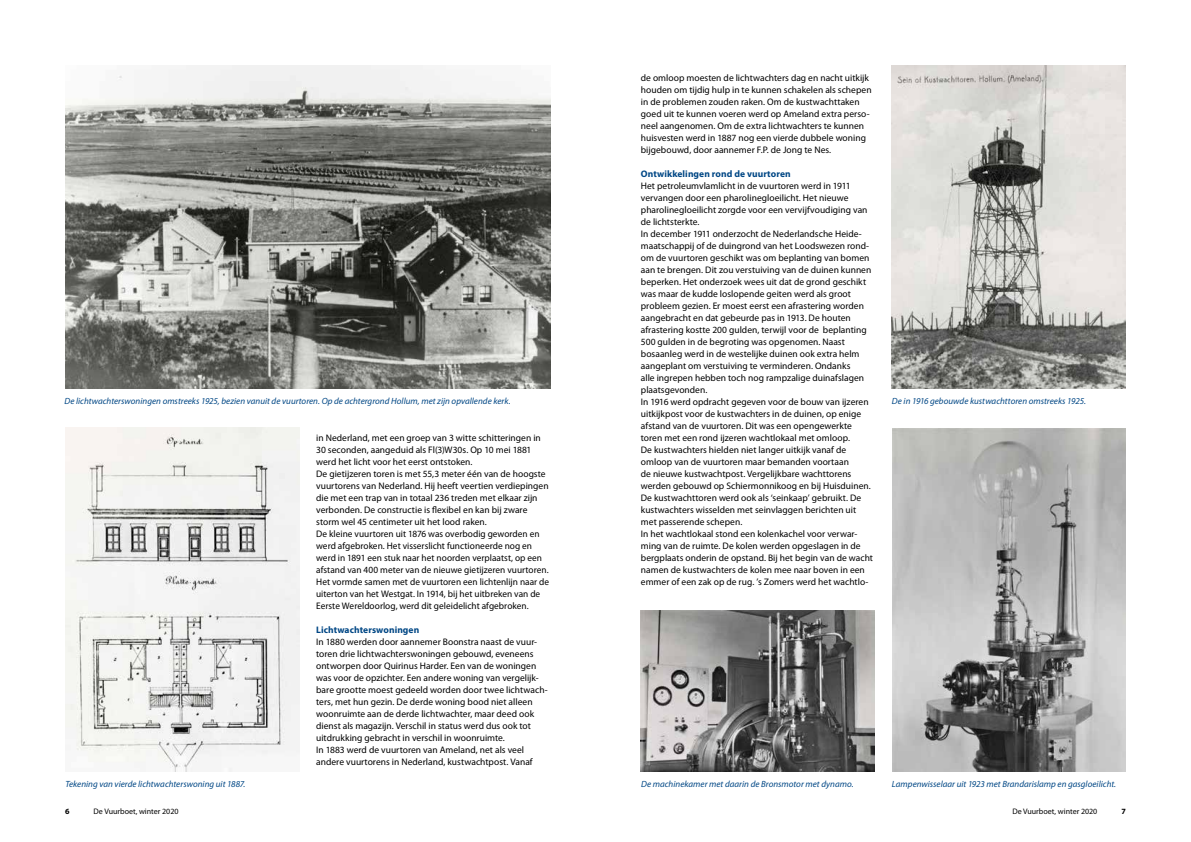
<style>
.page{position:relative;width:1191px;height:842px;background:#fff}
.page>*{position:absolute;margin:0;border:0;box-sizing:border-box;transform-origin:0 0}
.t1{font:9.5px/12px "Myriad Pro";letter-spacing:.005em;color:#000}
.t2{font:700 9.5px "Myriad Pro";letter-spacing:.01em;color:#004785}
.t3{font:italic 9px "Myriad Pro";color:#004785}
.t4{font:8px "Myriad Pro";color:#000}
.t5{font:700 8px "Myriad Pro";color:#000}
</style>
<div class="page">
<img style="left:65px;top:427px;width:234px;height:344px">
<img style="left:65px;top:65px;width:485px;height:323px">
<img style="left:891px;top:65px;width:234px;height:323px">
<img style="left:892px;top:428px;width:233px;height:343px">
<img style="left:641px;top:610px;width:233px;height:161px">
<p class="t3" style="left:64px;top:396px;width:448px">De lichtwachterswoningen omstreeks 1925, bezien vanuit de vuurtoren. Op de achtergrond Hollum, met zijn opvallende kerk.</p>
<p class="t1" style="left:316px;top:431px;width:234px">in Nederland, met een groep van 3 witte schitteringen in 30 seconden, aangeduid als Fl(3)W30s. Op 10 mei 1881 werd het licht voor het eerst ontstoken.<br>De gietijzeren toren is met 55,3 meter één van de hoogste vuurtorens van Nederland. Hij heeft veertien verdiepingen die met een trap van in totaal 236 treden met elkaar zijn verbonden. De constructie is flexibel en kan bij zware storm wel 45 centimeter uit het lood raken.<br>De kleine vuurtoren uit 1876 was overbodig geworden en werd afgebroken. Het visserslicht functioneerde nog en werd in 1891 een stuk naar het noorden verplaatst, op een afstand van 400 meter van de nieuwe gietijzeren vuurtoren.<br>Het vormde samen met de vuurtoren een lichtenlijn naar de uiterton van het Westgat. In 1914, bij het uitbreken van de Eerste Wereldoorlog, werd dit geleidelicht afgebroken.</p>
<p class="t2" style="left:316px;top:623px;width:105px">Lichtwachterswoningen</p>
<p class="t1" style="left:316px;top:635px;width:233px">In 1880 werden door aannemer Boonstra naast de vuur&shy;toren drie lichtwachterswoningen gebouwd, eveneens ontworpen door Quirinus Harder. Een van de woningen was voor de opzichter. Een andere woning van vergelijk&shy;bare grootte moest gedeeld worden door twee lichtwach&shy;ters, met hun gezin. De derde woning bood niet alleen woonruimte aan de derde lichtwachter, maar deed ook dienst als magazijn. Verschil in status werd dus ook tot uitdrukking gebracht in verschil in woonruimte.<br>In 1883 werd de vuurtoren van Ameland, net als veel andere vuurtorens in Nederland, kustwachtpost. Vanaf</p>
<p class="t1" style="left:641px;top:71px;width:232px">de omloop moesten de lichtwachters dag en nacht uitkijk houden om tijdig hulp in te kunnen schakelen als schepen in de problemen zouden raken. Om de kustwachttaken goed uit te kunnen voeren werd op Ameland extra perso&shy;neel aangenomen. Om de extra lichtwachters te kunnen huisvesten werd in 1887 nog een vierde dubbele woning bijgebouwd, door aannemer F.P. de Jong te Nes.</p>
<p class="t2" style="left:641px;top:167px;width:151px">Ontwikkelingen rond de vuurtoren</p>
<p class="t1" style="left:641px;top:179px;width:234px">Het petroleumvlamlicht in de vuurtoren werd in 1911 vervangen door een pharolinegloeilicht. Het nieuwe pharolinegloeilicht zorgde voor een vervijfvoudiging van de lichtsterkte.<br>In december 1911 onderzocht de Nederlandsche Heide&shy;maatschappij of de duingrond van het Loodswezen rond&shy;om de vuurtoren geschikt was om beplanting van bomen aan te brengen. Dit zou verstuiving van de duinen kunnen beperken. Het onderzoek wees uit dat de grond geschikt was maar de kudde loslopende geiten werd als groot probleem gezien. Er moest eerst een afrastering worden aangebracht en dat gebeurde pas in 1913. De houten afrastering kostte 200 gulden, terwijl voor de beplanting 500 gulden in de begroting was opgenomen. Naast bosaanleg werd in de westelijke duinen ook extra helm aangeplant om verstuiving te verminderen. Ondanks<br>alle ingrepen hebben toch nog rampzalige duinafslagen plaatsgevonden.<br>In 1916 werd opdracht gegeven voor de bouw van ijzeren uitkijkpost voor de kustwachters in de duinen, op enige afstand van de vuurtoren. Dit was een opengewerkte toren met een rond ijzeren wachtlokaal met omloop.<br>De kustwachters hielden niet langer uitkijk vanaf de omloop van de vuurtoren maar bemanden voortaan<br>de nieuwe kustwachtpost. Vergelijkbare wachttorens werden gebouwd op Schiermonnikoog en bij Huisduinen.<br>De kustwachttoren werd ook als ‘seinkaap’ gebruikt. De kustwachters wisselden met seinvlaggen berichten uit met passerende schepen.<br>In het wachtlokaal stond een kolenkachel voor verwar&shy;ming van de ruimte. De kolen werden opgeslagen in de bergplaats onderin de opstand. Bij het begin van de wacht namen de kustwachters de kolen mee naar boven in een emmer of een zak op de rug. ’s Zomers werd het wachtlo-</p>
<p class="t3" style="left:892px;top:396px;width:195px">De in 1916 gebouwde kustwachttoren omstreeks 1925.</p>
<p class="t3" style="left:65px;top:779px;width:182px">Tekening van vierde lichtwachterswoning uit 1887.</p>
<p class="t3" style="left:641px;top:779px;width:214px">De machinekamer met daarin de Bronsmotor met dynamo.</p>
<p class="t3" style="left:891px;top:779px;width:226px">Lampenwisselaar uit 1923 met Brandarislamp en gasgloeilicht.</p>
<p class="t5" style="left:65px;top:806px;width:6px">6</p>
<p class="t4" style="left:94px;top:806px;width:86px">De Vuurboet, winter 2020</p>
<p class="t4" style="left:1012px;top:806px;width:86px">De Vuurboet, winter 2020</p>
<p class="t5" style="left:1121px;top:806px;width:6px">7</p>
</div>
